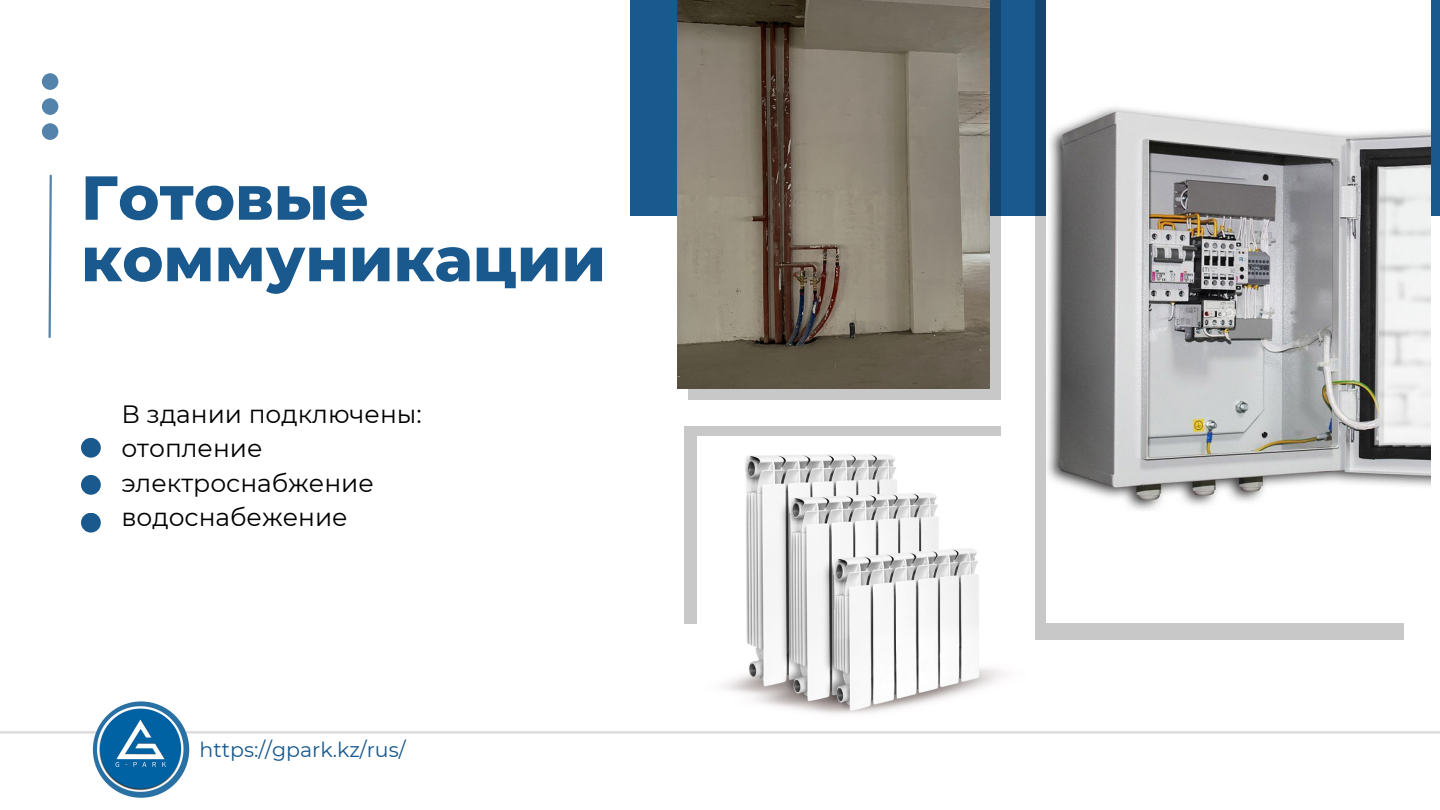
<style>
.page{position:relative;width:1440px;height:810px;background:#fff}
.page>*{position:absolute;margin:0;border:0;box-sizing:border-box;transform-origin:0 0}
.t1{font:800 62px/61.5px "Montserrat";color:#19598d}
.t2{font:25px "Montserrat";color:#000}
.t3{font:20.5px "Montserrat";color:#19598d}
</style>
<div class="page">
<div style="left:631px;top:0;width:809px;height:216px;background:#19598d"></div>
<svg style="left:688px;top:0;width:313px;height:400px;background:#8e9ca8"></svg>
<svg style="left:1035px;top:0;width:369px;height:640px;background:#a9b2b9"></svg>
<img style="left:1046px;top:0;width:384px;height:622px">
<img style="left:677px;top:0;width:313px;height:388px">
<hr style="left:0;top:731px;width:1440px;height:2px;background:#d9d9d9">
<svg style="left:42px;top:73px;width:16px;height:67px"></svg>
<svg style="left:48px;top:174px;width:4px;height:164px"></svg>
<svg style="left:685px;top:426px;width:316px;height:198px;background:#ccc"></svg>
<img style="left:698px;top:437px;width:306px;height:277px">
<div style="left:81px;top:438px;width:20px;height:20px;background:#19598d;border-radius:50%"></div>
<div style="left:81px;top:475px;width:20px;height:20px;background:#19598d;border-radius:50%"></div>
<div style="left:81px;top:513px;width:20px;height:20px;background:#19598d;border-radius:50%"></div>
<img style="left:93px;top:701px;width:96px;height:97px;border-radius:50%">
<p class="t1" style="left:81px;top:167px;width:527px">Готовые коммуникации</p>
<p class="t2" style="left:121px;top:398px;width:302px">В здании подключены:</p>
<p class="t2" style="left:121px;top:433px;width:143px">отопление</p>
<p class="t2" style="left:121px;top:467px;width:254px">электроснабжение</p>
<p class="t2" style="left:121px;top:502px;width:228px">водоснабежение</p>
<p class="t3" style="left:200px;top:737px;width:208px">https://gpark.kz/rus/</p>
</div>
